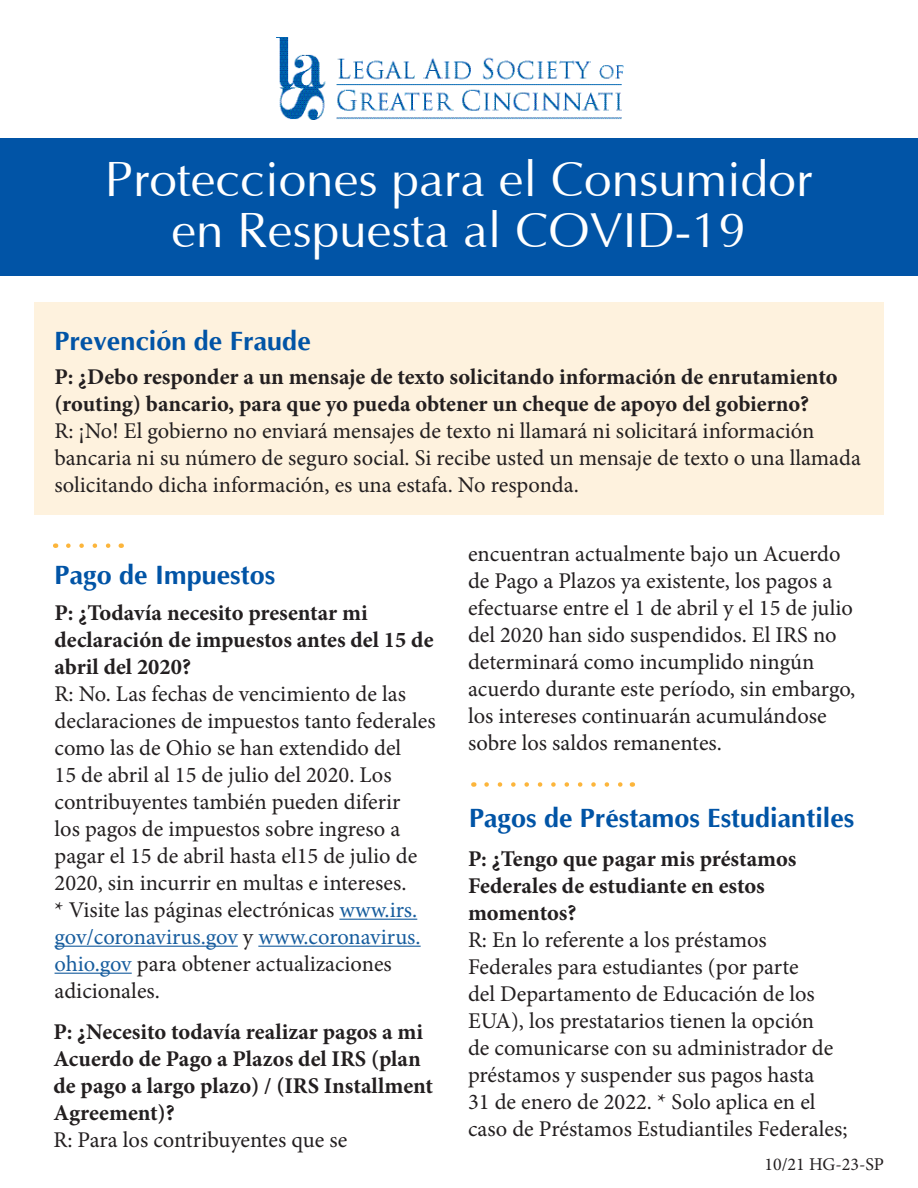
<style>
.page{position:relative;width:918px;height:1188px;background:#fff}
.page>*{position:absolute;margin:0;border:0;box-sizing:border-box;transform-origin:0 0}
.t1{font:49.5px "Optima";color:#fff}
.t2{font:700 27px "Optima";color:#0154a6}
.t3{font:22.5px/27px "Minion Pro";color:#231f20}
.t4{font:700 22.5px/27px "Minion Pro";color:#231f20}
.t5{font:18px "Minion Pro";color:#231f20}
.s1{color:#175d9e}
</style>
<div class="page">
<div style="left:34px;top:302px;width:850px;height:212px;background:#fef2de"></div>
<div style="left:0;top:139px;width:918px;height:137px;background:#0154a6"></div>
<img style="left:279px;top:38px;width:345px;height:81px">
<hr style="left:339px;top:919px;width:78px;height:1px;background:#175d9e">
<hr style="left:55px;top:946px;width:183px;height:1px;background:#175d9e">
<hr style="left:258px;top:946px;width:163px;height:1px;background:#175d9e">
<hr style="left:55px;top:973px;width:77px;height:1px;background:#175d9e">
<svg style="left:68px;top:543px;width:43px;height:5px"></svg>
<svg style="left:162px;top:330px;width:6px;height:4px"></svg>
<svg style="left:487px;top:782px;width:136px;height:5px"></svg>
<svg style="left:609px;top:809px;width:6px;height:5px"></svg>
<p class="t1" style="left:105px;top:154px;width:709px">Protecciones para el Consumidor</p>
<p class="t1" style="left:172px;top:205px;width:576px">en Respuesta al COVID-19</p>
<p class="t2" style="left:54px;top:326px;width:258px">Prevencion de Fraude</p>
<p class="t4" style="left:54px;top:363px;width:785px">P: ¿Debo responder a un mensaje de texto solicitando información de enrutamiento (routing) bancario, para que yo pueda obtener un cheque de apoyo del gobierno?</p>
<p class="t3" style="left:54px;top:418px;width:808px">R: ¡No! El gobierno no enviará mensajes de texto ni llamará ni solicitará información bancaria ni su número de seguro social. Si recibe usted un mensaje de texto o una llamada solicitando dicha información, es una estafa. No responda.</p>
<p class="t2" style="left:55px;top:560px;width:222px">Pago de Impuestos</p>
<p class="t4" style="left:55px;top:599px;width:380px">P: ¿Todavía necesito presentar mi declaración de impuestos antes del 15 de abril del 2020?</p>
<p class="t3" style="left:55px;top:680px;width:383px">R: No. Las fechas de vencimiento de las declaraciones de impuestos tanto federales como las de Ohio se han extendido del<br>15 de abril al 15 de julio del 2020. Los contribuyentes también pueden diferir<br>los pagos de impuestos sobre ingreso a pagar el 15 de abril hasta el15 de julio de 2020, sin incurrir en multas e intereses.<br>* Visite las páginas electrónicas <span class="s1">www.irs. gov/coronavirus.gov</span> y <span class="s1">www.coronavirus. ohio.gov</span> para obtener actualizaciones adicionales.</p>
<p class="t4" style="left:53px;top:1018px;width:381px">P: ¿Necesito todavía realizar pagos a mi<br>Acuerdo de Pago a Plazos del IRS (plan de pago a largo plazo) / (IRS Installment<br>Agreement)?</p>
<p class="t3" style="left:53px;top:1127px;width:296px">R: Para los contribuyentes que se</p>
<p class="t3" style="left:468px;top:541px;width:389px">encuentran actualmente bajo un Acuerdo de Pago a Plazos ya existente, los pagos a efectuarse entre el 1 de abril y el 15 de julio del 2020 han sido suspendidos. El IRS no determinará como incumplido ningún acuerdo durante este período, sin embargo, los intereses continuarán acumulándose sobre los saldos remanentes.</p>
<p class="t2" style="left:469px;top:803px;width:387px">Pagos de Prestamos Estudiantiles</p>
<p class="t4" style="left:468px;top:845px;width:330px">P: ¿Tengo que pagar mis préstamos<br>Federales de estudiante en estos momentos?</p>
<p class="t3" style="left:468px;top:927px;width:381px">R: En lo referente a los préstamos Federales para estudiantes (por parte<br>del Departamento de Educación de los EUA), los prestatarios tienen la opción<br>de comunicarse con su administrador de préstamos y suspender sus pagos hasta<br>31 de enero de 2022. * Solo aplica en el caso de Préstamos Estudiantiles Federales;</p>
<p class="t5" style="left:764px;top:1153px;width:121px">10/21 HG-23-SP</p>
</div>
